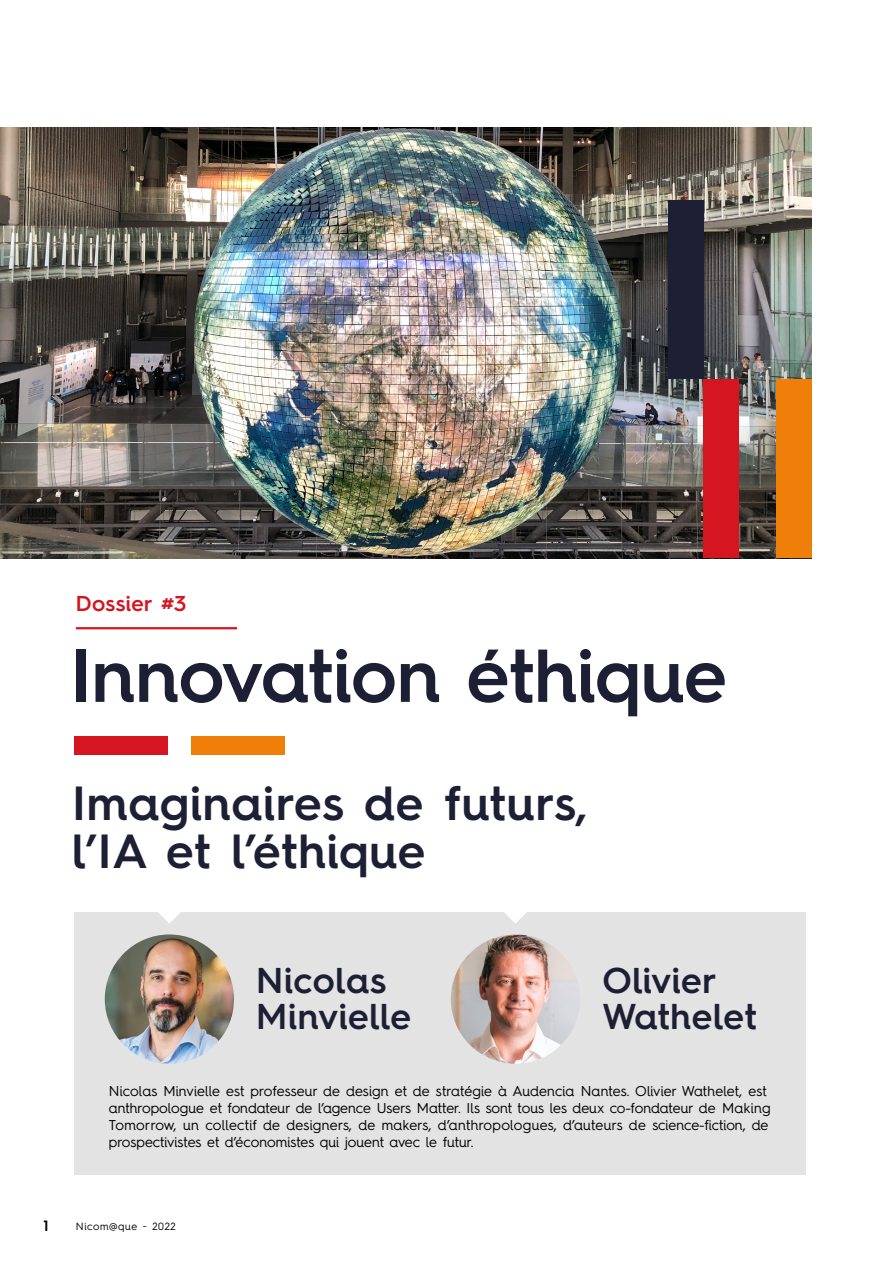
<style>
.page{position:relative;width:893px;height:1263px;background:#fff}
.page>*{position:absolute;margin:0;border:0;box-sizing:border-box;transform-origin:0 0}
.t1{font:600 75px "Hurme Geometric Sans 4";letter-spacing:-.005em;color:#1d1f34}
.t2{font:600 48px "Hurme Geometric Sans 4";letter-spacing:.02em;color:#1d1f34}
.t3{font:600 36px/36px "Hurme Geometric Sans 4";letter-spacing:.015em;color:#1d1f34}
.t4{font:600 21.6px "Hurme Geometric Sans 4";letter-spacing:.02em;color:#d51621}
.t5{font:600 15px "Hurme Geometric Sans 4";color:#000}
.t6{font:14.25px/17.1px "Hurme Geometric Sans 4";color:#000}
.t7{font:10.5px "Hurme Geometric Sans 4";letter-spacing:.06em;color:#000}
</style>
<div class="page">
<img style="left:0;top:128px;width:811px;height:430px">
<div style="left:776px;top:379px;width:35px;height:179px;background:#f07f09"></div>
<div style="left:703px;top:379px;width:36px;height:179px;background:#d51621"></div>
<div style="left:668px;top:200px;width:35px;height:179px;background:#1d1f34"></div>
<div style="left:74px;top:736px;width:94px;height:19px;background:#d51621"></div>
<div style="left:191px;top:736px;width:94px;height:19px;background:#f07f09"></div>
<div style="left:74px;top:912px;width:732px;height:263px;background:#e3e3e3"></div>
<svg style="left:158px;top:912px;width:23px;height:11px"></svg>
<svg style="left:504px;top:912px;width:23px;height:11px"></svg>
<img style="left:105px;top:934px;width:129px;height:130px;border-radius:65px">
<img style="left:451px;top:934px;width:129px;height:130px;border-radius:65px">
<hr style="left:76px;top:627px;width:161px;height:2px;background:#d51621">
<p class="t4" style="left:76px;top:588px;width:112px">Dossier #3</p>
<p class="t1" style="left:70px;top:623px;width:658px">Innovation éthique</p>
<p class="t2" style="left:72px;top:770px;width:517px">Imaginaires de futurs,</p>
<p class="t2" style="left:72px;top:818px;width:355px">l’IA et l’éthique</p>
<p class="t3" style="left:256px;top:962px;width:156px">Nicolas<br>Minvielle</p>
<p class="t3" style="left:602px;top:962px;width:116px">Olivier</p>
<p class="t3" style="left:602px;top:998px;width:156px">Wathelet</p>
<p class="t6" style="left:109px;top:1081px;width:663px">Nicolas Minvielle est professeur de design et de stratégie à Audencia Nantes. Olivier Wathelet, est anthropologue et fondateur de l’agence Users Matter. Ils sont tous les deux co-fondateur de Making Tomorrow, un collectif de designers, de makers, d’anthropologues, d’auteurs de science-fiction, de prospectivistes et d’économistes qui jouent avec le futur.</p>
<p class="t5" style="left:43px;top:1215px;width:7px">1</p>
<p class="t7" style="left:76px;top:1219px;width:101px">Nicom@que - 2022</p>
</div>
